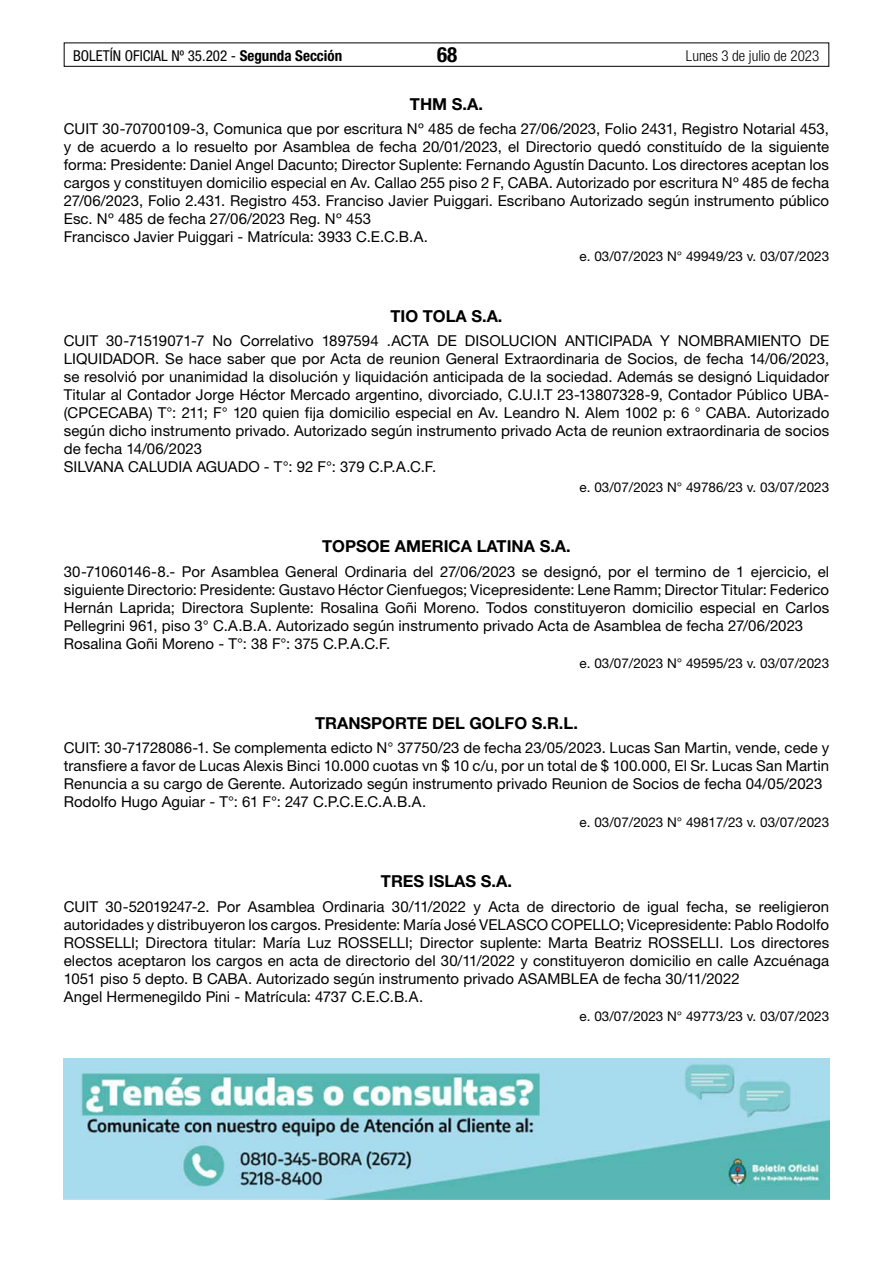
<style>
.page{position:relative;width:893px;height:1263px;background:#fff}
.page>*{position:absolute;margin:0;border:0;box-sizing:border-box;transform-origin:0 0}
.t1{font:700 condensed 21px "Helvetica Neue LT Std";color:#000}
.t2{font:700 16.5px "Helvetica Neue LT Std";color:#000}
.t3{font:15px/18px "Helvetica Neue LT Std";letter-spacing:.005em;color:#000}
.t4{font:condensed 15px "Helvetica Neue LT Std";color:#000}
.t5{font:300 condensed 15px "Helvetica Neue LT Std";color:#000}
.t6{font:13.5px "Helvetica Neue LT Std";color:#000}
.s1{font-weight:700}
</style>
<div class="page">
<div style="left:64px;top:43px;width:765px;height:24px;border:1px solid #000"></div>
<img style="left:64px;top:1059px;width:765px;height:140px">
<p class="t4" style="left:73px;top:47px;width:271px">BOLETÍN OFICIAL Nº 35.202 - <span class="s1">Segunda Sección</span></p>
<h1 class="t1" style="left:437px;top:42px;width:22px">68</h1>
<p class="t5" style="left:686px;top:47px;width:135px">Lunes 3 de julio de 2023</p>
<p class="t2" style="left:410px;top:93px;width:75px">THM S.A.</p>
<p class="t3" style="left:64px;top:119px;width:767px">CUIT 30-70700109-3, Comunica que por escritura Nº 485 de fecha 27/06/2023, Folio 2431, Registro Notarial 453, y de acuerdo a lo resuelto por Asamblea de fecha 20/01/2023, el Directorio quedó constituído de la siguiente forma: Presidente: Daniel Angel Dacunto; Director Suplente: Fernando Agustín Dacunto. Los directores aceptan los cargos y constituyen domicilio especial en Av. Callao 255 piso 2 F, CABA. Autorizado por escritura Nº 485 de fecha 27/06/2023, Folio 2.431. Registro 453. Franciso Javier Puiggari. Escribano Autorizado según instrumento público Esc. Nº 485 de fecha 27/06/2023 Reg. Nº 453<br>Francisco Javier Puiggari - Matrícula: 3933 C.E.C.B.A.</p>
<p class="t6" style="left:580px;top:249px;width:251px">e. 03/07/2023 N° 49949/23 v. 03/07/2023</p>
<p class="t2" style="left:390px;top:306px;width:114px">TIO TOLA S.A.</p>
<p class="t3" style="left:64px;top:332px;width:767px">CUIT 30-71519071-7 No Correlativo 1897594 .ACTA DE DISOLUCION ANTICIPADA Y NOMBRAMIENTO DE LIQUIDADOR. Se hace saber que por Acta de reunion General Extraordinaria de Socios, de fecha 14/06/2023, se resolvió por unanimidad la disolución y liquidación anticipada de la sociedad. Además se designó Liquidador Titular al Contador Jorge Héctor Mercado argentino, divorciado, C.U.I.T 23-13807328-9, Contador Público UBA-(CPCECABA) T°: 211; F° 120 quien fija domicilio especial en Av. Leandro N. Alem 1002 p: 6 ° CABA. Autorizado según dicho instrumento privado. Autorizado según instrumento privado Acta de reunion extraordinaria de socios de fecha 14/06/2023<br>SILVANA CALUDIA AGUADO - T°: 92 F°: 379 C.P.A.C.F.</p>
<p class="t6" style="left:580px;top:479px;width:251px">e. 03/07/2023 N° 49786/23 v. 03/07/2023</p>
<p class="t2" style="left:322px;top:536px;width:250px">TOPSOE AMERICA LATINA S.A.</p>
<p class="t3" style="left:64px;top:562px;width:767px">30-71060146-8.- Por Asamblea General Ordinaria del 27/06/2023 se designó, por el termino de 1 ejercicio, el siguiente Directorio: Presidente: Gustavo Héctor Cienfuegos; Vicepresidente: Lene Ramm; Director Titular: Federico Hernán Laprida; Directora Suplente: Rosalina Goñi Moreno. Todos constituyeron domicilio especial en Carlos Pellegrini 961, piso 3° C.A.B.A. Autorizado según instrumento privado Acta de Asamblea de fecha 27/06/2023<br>Rosalina Goñi Moreno - T°: 38 F°: 375 C.P.A.C.F.</p>
<p class="t6" style="left:580px;top:655px;width:251px">e. 03/07/2023 N° 49595/23 v. 03/07/2023</p>
<p class="t2" style="left:315px;top:713px;width:264px">TRANSPORTE DEL GOLFO S.R.L.</p>
<p class="t3" style="left:64px;top:739px;width:767px">CUIT: 30-71728086-1. Se complementa edicto N° 37750/23 de fecha 23/05/2023. Lucas San Martin, vende, cede y transfiere a favor de Lucas Alexis Binci 10.000 cuotas vn $ 10 c/u, por un total de $ 100.000, El Sr. Lucas San Martin Renuncia a su cargo de Gerente. Autorizado según instrumento privado Reunion de Socios de fecha 04/05/2023<br>Rodolfo Hugo Aguiar - T°: 61 F°: 247 C.P.C.E.C.A.B.A.</p>
<p class="t6" style="left:580px;top:814px;width:251px">e. 03/07/2023 N° 49817/23 v. 03/07/2023</p>
<p class="t2" style="left:381px;top:871px;width:133px">TRES ISLAS S.A.</p>
<p class="t3" style="left:64px;top:897px;width:767px">CUIT 30-52019247-2. Por Asamblea Ordinaria 30/11/2022 y Acta de directorio de igual fecha, se reeligieron autoridades y distribuyeron los cargos. Presidente: María José VELASCO COPELLO; Vicepresidente: Pablo Rodolfo ROSSELLI; Directora titular: María Luz ROSSELLI; Director suplente: Marta Beatriz ROSSELLI. Los directores electos aceptaron los cargos en acta de directorio del 30/11/2022 y constituyeron domicilio en calle Azcuénaga 1051 piso 5 depto. B CABA. Autorizado según instrumento privado ASAMBLEA de fecha 30/11/2022<br>Angel Hermenegildo Pini - Matrícula: 4737 C.E.C.B.A.</p>
<p class="t6" style="left:580px;top:1008px;width:251px">e. 03/07/2023 N° 49773/23 v. 03/07/2023</p>
</div>
